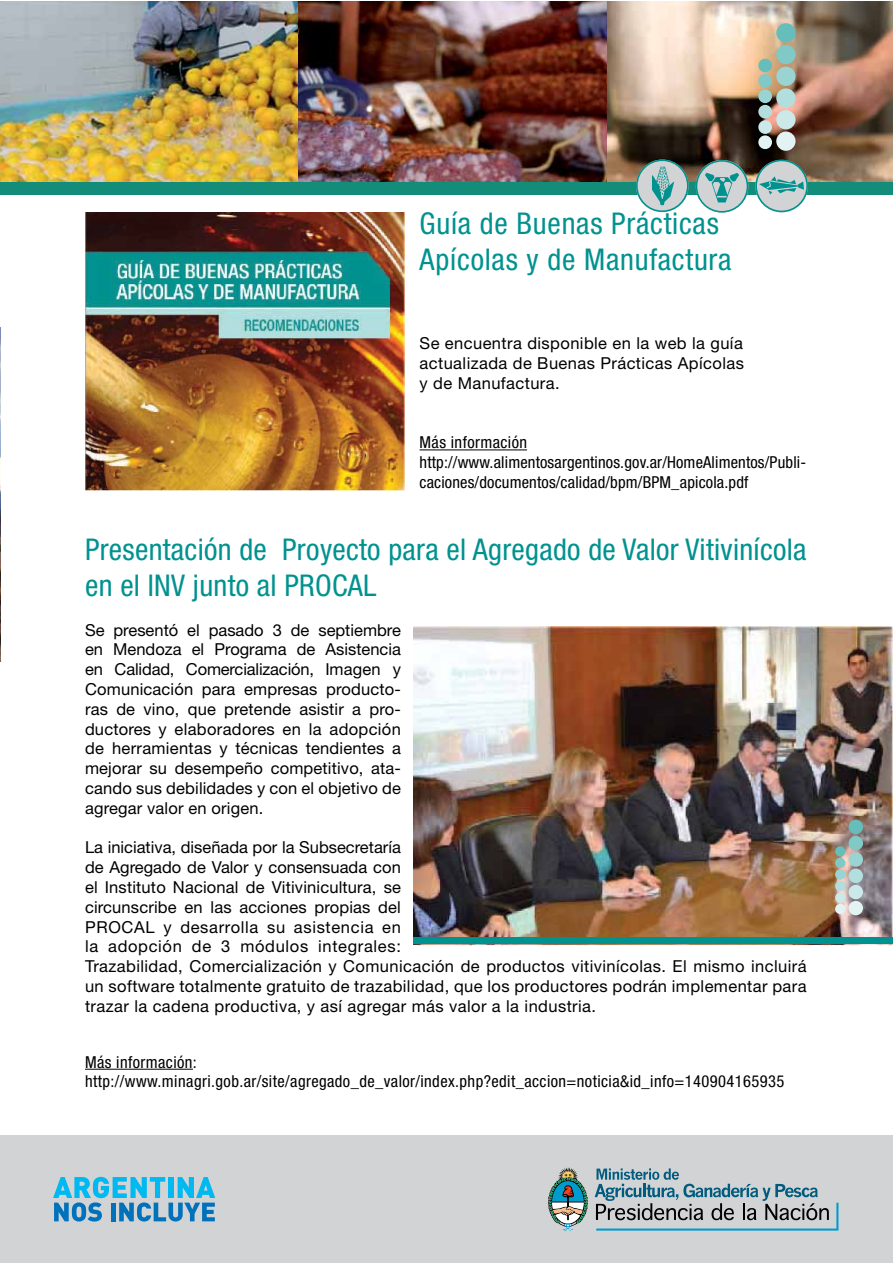
<style>
.page{position:relative;width:893px;height:1263px;background:#fff}
.page>*{position:absolute;margin:0;border:0;box-sizing:border-box;transform-origin:0 0}
.t1{font:condensed 30px/36px "Helvetica Neue LT Std";letter-spacing:.01em;color:#00928f}
.t2{font:16.5px/19.8px "Helvetica Neue LT Std";letter-spacing:.025em;color:#000;text-align:justify}
.t3{font:condensed 16.5px/19.8px "Helvetica Neue LT Std";letter-spacing:.025em;color:#000}
</style>
<div class="page">
<img style="left:0;top:1px;width:587px;height:181px">
<img style="left:587px;top:1px;width:305px;height:181px">
<div style="left:0;top:182px;width:892px;height:12px;background:#148c7a"></div>
<svg style="left:636px;top:159px;width:172px;height:54px;background:#98b4b1"></svg>
<div style="left:776px;top:23px;width:20px;height:20px;background:#66bebc;border-radius:50%"></div>
<div style="left:776px;top:45px;width:20px;height:19px;background:#80c9c7;border-radius:50%"></div>
<div style="left:776px;top:67px;width:20px;height:19px;background:#99d4d2;border-radius:50%"></div>
<div style="left:776px;top:88px;width:20px;height:20px;background:#b3dede;border-radius:50%"></div>
<div style="left:776px;top:110px;width:20px;height:19px;background:#cce9e9;border-radius:50%"></div>
<div style="left:776px;top:131px;width:20px;height:20px;background:#e3f3f3;border-radius:50%"></div>
<div style="left:758px;top:59px;width:14px;height:13px;background:#66bebc;border-radius:50%"></div>
<div style="left:758px;top:74px;width:14px;height:14px;background:#80c9c7;border-radius:50%"></div>
<div style="left:758px;top:89px;width:14px;height:14px;background:#99d4d2;border-radius:50%"></div>
<div style="left:758px;top:105px;width:14px;height:14px;background:#b3dede;border-radius:50%"></div>
<div style="left:758px;top:120px;width:14px;height:14px;background:#cce9e9;border-radius:50%"></div>
<div style="left:758px;top:135px;width:14px;height:14px;background:#e3f3f3;border-radius:50%"></div>
<div style="left:0;top:1135px;width:892px;height:128px;background:#d1d3d4"></div>
<svg style="left:548px;top:1167px;width:40px;height:64px"></svg>
<svg style="left:595px;top:1168px;width:243px;height:62px"></svg>
<svg style="left:53px;top:1177px;width:162px;height:44px"></svg>
<hr style="left:420px;top:449px;width:107px;height:1px;background:#000">
<hr style="left:85px;top:1069px;width:108px;height:1px;background:#000">
<img style="left:0;top:327px;width:1px;height:334px">
<img style="left:85px;top:213px;width:320px;height:278px">
<img style="left:414px;top:626px;width:478px;height:319px">
<div style="left:848px;top:820px;width:15px;height:14px;background:#66bebc;border-radius:50%"></div>
<div style="left:848px;top:836px;width:15px;height:14px;background:#80c9c7;border-radius:50%"></div>
<div style="left:848px;top:852px;width:15px;height:15px;background:#99d4d2;border-radius:50%"></div>
<div style="left:848px;top:868px;width:15px;height:15px;background:#b3dede;border-radius:50%"></div>
<div style="left:848px;top:885px;width:15px;height:14px;background:#cce9e9;border-radius:50%"></div>
<div style="left:848px;top:901px;width:15px;height:14px;background:#e3f3f3;border-radius:50%"></div>
<div style="left:835px;top:846px;width:10px;height:10px;background:#66bebc;border-radius:50%"></div>
<div style="left:835px;top:858px;width:10px;height:10px;background:#80c9c7;border-radius:50%"></div>
<div style="left:835px;top:869px;width:10px;height:10px;background:#99d4d2;border-radius:50%"></div>
<div style="left:835px;top:881px;width:10px;height:10px;background:#b3dede;border-radius:50%"></div>
<div style="left:835px;top:892px;width:10px;height:11px;background:#cce9e9;border-radius:50%"></div>
<div style="left:835px;top:904px;width:10px;height:10px;background:#e3f3f3;border-radius:50%"></div>
<div style="left:414px;top:938px;width:478px;height:6px;background:#00928f"></div>
<h1 class="t1" style="left:420px;top:205px;width:313px">Guía de Buenas Prácticas<br>Apícolas y de Manufactura</h1>
<p class="t2" style="left:420px;top:333px;width:326px">Se encuentra disponible en la web la guía actualizada de Buenas Prácticas Apícolas y de Manufactura.</p>
<p class="t3" style="left:420px;top:432px;width:388px">Más información http://www.alimentosargentinos.gov.ar/HomeAlimentos/Publi&shy;caciones/documentos/calidad/bpm/BPM_apicola.pdf</p>
<h1 class="t1" style="left:85px;top:531px;width:723px">Presentación de Proyecto para el Agregado de Valor Vitivinícola en el INV junto al PROCAL</h1>
<p class="t2" style="left:85px;top:619px;width:317px">Se presentó el pasado 3 de septiembre en Mendoza el Programa de Asistencia en Calidad, Comercialización, Imagen y Comunicación para empresas producto&shy;ras de vino, que pretende asistir a pro&shy;ductores y elaboradores en la adopción de herramientas y técnicas tendientes a mejorar su desempeño competitivo, ata&shy;cando sus debilidades y con el objetivo de agregar valor en origen.</p>
<p class="t2" style="left:85px;top:837px;width:723px;text-align:left">La iniciativa, diseñada por la Subsecretaría<br>de Agregado de Valor y consensuada con<br>el Instituto Nacional de Vitivinicultura, se<br>circunscribe en las acciones propias del<br>PROCAL y desarrolla su asistencia en<br>la adopción de 3 módulos integrales:<br>Trazabilidad, Comercialización y Comunicación de productos vitivinícolas. El mismo incluirá un software totalmente gratuito de trazabilidad, que los productores podrán implementar para trazar la cadena productiva, y así agregar más valor a la industria.</p>
<p class="t3" style="left:85px;top:1052px;width:701px">Más información: http://www.minagri.gob.ar/site/agregado_de_valor/index.php?edit_accion=noticia&amp;id_info=140904165935</p>
</div>
